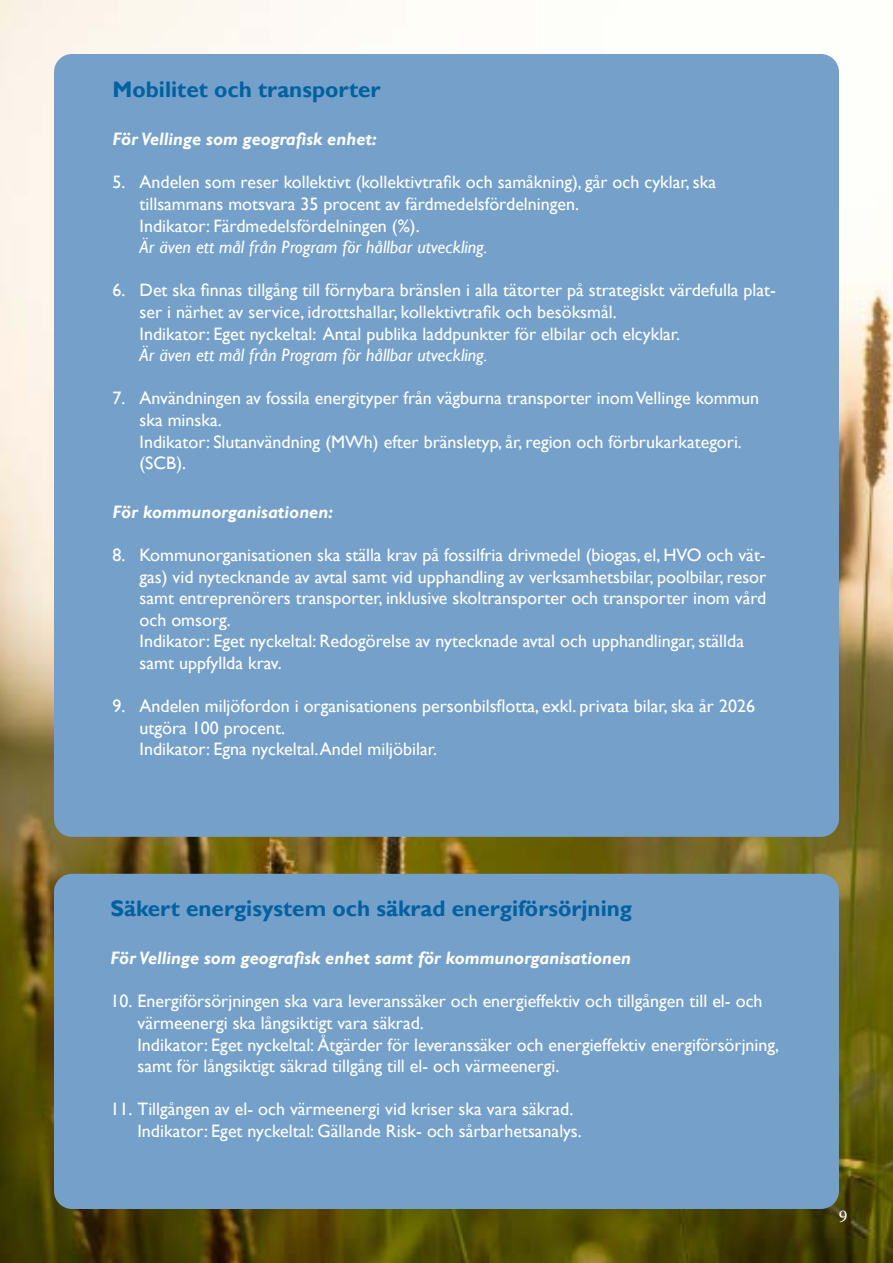
<style>
.page{position:relative;width:893px;height:1263px;background:#fff}
.page>*{position:absolute;margin:0;border:0;box-sizing:border-box;transform-origin:0 0}
.t1{font:700 22.5px "Gill Sans";color:#0061a1}
.t2{font:18px/21.6px "Gill Sans";color:#fff}
.t3{font:italic 700 18px "Gill Sans";color:#fff}
.t4{font:italic 18px "Gill Sans";color:#fff}
.t5{font:18px "Minion Pro";color:#fff}
</style>
<div class="page">
<img style="left:0;top:0;width:893px;height:1263px">
<div style="left:54px;top:54px;width:785px;height:783px;background:#74a0ca;border-radius:18px"></div>
<div style="left:54px;top:874px;width:785px;height:335px;background:#74a0ca;border-radius:18px"></div>
<p class="t1" style="left:112px;top:75px;width:270px">Mobilitet och transporter</p>
<p class="t3" style="left:112px;top:129px;width:266px">För Vellinge som geografisk enhet:</p>
<p class="t2" style="left:140px;top:172px;width:578px;text-indent:-27px">5. Andelen som reser kollektivt (kollektivtrafik och samåkning), går och cyklar, ska tillsammans motsvara 35 procent av färdmedelsfördelningen.<br>Indikator: Färdmedelsfördelningen (%).</p>
<p class="t4" style="left:139px;top:237px;width:349px">Är även ett mål från Program för hållbar utveckling.</p>
<p class="t2" style="left:139px;top:280px;width:638px;text-indent:-27px">6. Det ska finnas tillgång till förnybara bränslen i alla tätorter på strategiskt värdefulla plat&shy;ser i närhet av service, idrottshallar, kollektivtrafik och besöksmål.<br>Indikator: Eget nyckeltal: Antal publika laddpunkter för elbilar och elcyklar.</p>
<p class="t4" style="left:140px;top:345px;width:349px">Är även ett mål från Program för hållbar utveckling.</p>
<p class="t2" style="left:140px;top:388px;width:621px;text-indent:-27px">7. Användningen av fossila energityper från vägburna transporter inom Vellinge kommun ska minska.<br>Indikator: Slutanvändning (MWh) efter bränsletyp, år, region och förbrukarkategori. (SCB).</p>
<p class="t3" style="left:112px;top:501px;width:222px">För kommunorganisationen:</p>
<p class="t2" style="left:140px;top:544px;width:628px;text-indent:-27px">8. Kommunorganisationen ska ställa krav på fossilfria drivmedel (biogas, el, HVO och vät&shy;gas) vid nytecknande av avtal samt vid upphandling av verksamhetsbilar, poolbilar, resor samt entreprenörers transporter, inklusive skoltransporter och transporter inom vård och omsorg.<br>Indikator: Eget nyckeltal: Redogörelse av nytecknade avtal och upphandlingar, ställda samt uppfyllda krav.</p>
<p class="t2" style="left:140px;top:696px;width:617px;text-indent:-27px">9. Andelen miljöfordon i organisationens personbilsflotta, exkl. privata bilar, ska år 2026 utgöra 100 procent.<br>Indikator: Egna nyckeltal. Andel miljöbilar.</p>
<p class="t1" style="left:110px;top:894px;width:523px">Säkert energisystem och säkrad energiförsörjning</p>
<p class="t3" style="left:110px;top:948px;width:522px">För Vellinge som geografisk enhet samt för kommunorganisationen</p>
<p class="t2" style="left:137px;top:991px;width:643px;text-indent:-27px">10. Energiförsörjningen ska vara leveranssäker och energieffektiv och tillgången till el- och värmeenergi ska långsiktigt vara säkrad.<br>Indikator: Eget nyckeltal: Åtgärder för leveranssäker och energieffektiv energiförsörjning, samt för långsiktigt säkrad tillgång till el- och värmeenergi.</p>
<p class="t2" style="left:137px;top:1099px;width:446px;text-indent:-27px">11. Tillgången av el- och värmeenergi vid kriser ska vara säkrad.<br>Indikator: Eget nyckeltal: Gällande Risk- och sårbarhetsanalys.</p>
<p class="t5" style="left:839px;top:1204px;width:10px">9</p>
</div>
